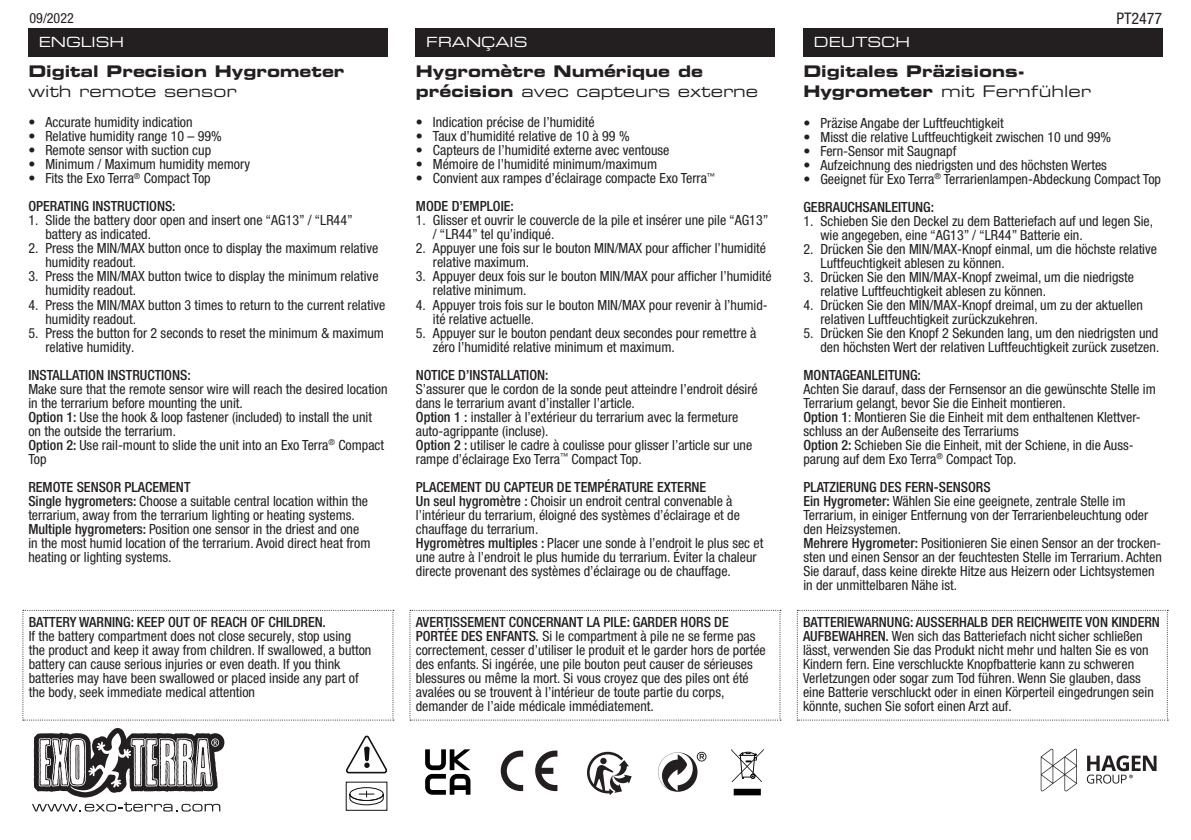
<style>
.page{position:relative;width:1191px;height:840px;background:#fff}
.page>*{position:absolute;margin:0;border:0;box-sizing:border-box;transform-origin:0 0}
.t1{font:16px "Eurostile LT Std Bold Ex 2";color:#231f20}
.t2{font:16px "Eurostile LT Std Ex 2";color:#231f20}
.t3{font:condensed 16px "Helvetica Neue LT Pro";color:#231f20}
.t4{font:condensed 14px/14px "Helvetica Neue LT Pro";color:#231f20}
.t5{font:500 condensed 14px "Helvetica Neue LT Pro";color:#231f20}
.t6{font:14px "Eurostile LT Std Ex 2";color:#fff}
.s1{font-weight:500}
.s2{font-family:"Eurostile LT Std Bold Ex 2"}
</style>
<div class="page">
<div style="left:28px;top:28px;width:359px;height:29px;background:#231f20"></div>
<div style="left:416px;top:28px;width:359px;height:29px;background:#231f20"></div>
<div style="left:803px;top:28px;width:359px;height:29px;background:#231f20"></div>
<svg style="left:32px;top:728px;width:193px;height:83px"></svg>
<svg style="left:658px;top:751px;width:48px;height:40px"></svg>
<svg style="left:425px;top:749px;width:45px;height:45px"></svg>
<svg style="left:535px;top:750px;width:22px;height:40px"></svg>
<svg style="left:501px;top:750px;width:22px;height:40px"></svg>
<svg style="left:731px;top:749px;width:33px;height:45px"></svg>
<svg style="left:587px;top:751px;width:44px;height:43px"></svg>
<svg style="left:346px;top:735px;width:42px;height:39px"></svg>
<div style="left:349px;top:786px;width:35px;height:14px;border:1px solid #111312;border-radius:50%"></div>
<svg style="left:349px;top:790px;width:35px;height:15px"></svg>
<svg style="left:1040px;top:748px;width:37px;height:42px"></svg>
<svg style="left:1086px;top:755px;width:70px;height:28px"></svg>
<svg style="left:796px;top:609px;width:372px;height:111px"></svg>
<svg style="left:409px;top:609px;width:372px;height:111px"></svg>
<svg style="left:22px;top:609px;width:372px;height:111px"></svg>
<p class="t4" style="left:30px;top:11px;width:46px">09/2022</p>
<p class="t3" style="left:1116px;top:9px;width:47px">PT2477</p>
<p class="t6" style="left:39px;top:33px;width:87px">ENGLISH</p>
<p class="t1" style="left:28px;top:60px;width:318px">Digital Precision Hygrometer</p>
<p class="t2" style="left:28px;top:81px;width:210px">with remote sensor</p>
<p class="t4" style="left:28px;top:115px;width:166px">• Accurate humidity indication</p>
<p class="t4" style="left:28px;top:129px;width:195px">• Relative humidity range 10 – 99%</p>
<p class="t4" style="left:28px;top:143px;width:184px">• Remote sensor with suction cup</p>
<p class="t4" style="left:28px;top:157px;width:223px">• Minimum / Maximum humidity memory</p>
<p class="t4" style="left:28px;top:164px;width:184px;line-height:28px">• Fits the Exo Terra<sup>®</sup> Compact Top<br><span class="s1">OPERATING INSTRUCTIONS:</span></p>
<p class="t4" style="left:45px;top:213px;width:309px;text-indent:-17px">1. Slide the battery door open and insert one “AG13” / “LR44” battery as indicated.</p>
<p class="t4" style="left:45px;top:241px;width:334px;text-indent:-17px">2. Press the MIN/MAX button once to display the maximum relative humidity readout.</p>
<p class="t4" style="left:45px;top:269px;width:335px;text-indent:-17px">3. Press the MIN/MAX button twice to display the minimum relative humidity readout.</p>
<p class="t4" style="left:45px;top:297px;width:341px;text-indent:-17px">4. Press the MIN/MAX button 3 times to return to the current relative humidity readout.</p>
<p class="t4" style="left:45px;top:325px;width:340px;text-indent:-17px">5. Press the button for 2 seconds to reset the minimum &amp; maximum relative humidity.</p>
<p class="t5" style="left:28px;top:366px;width:164px">INSTALLATION INSTRUCTIONS:</p>
<p class="t4" style="left:28px;top:381px;width:361px">Make sure that the remote sensor wire will reach the desired location in the terrarium before mounting the unit.<br><span class="s1">Option 1:</span> Use the hook &amp; loop fastener (included) to install the unit on the outside the terrarium.<br><span class="s1">Option 2:</span> Use rail-mount to slide the unit into an Exo Terra<sup>®</sup> Compact Top</p>
<p class="t4" style="left:28px;top:479px;width:343px"><span class="s1">REMOTE SENSOR PLACEMENT<br>Single hygrometers:</span> Choose a suitable central location within the terrarium, away from the terrarium lighting or heating systems.<br><span class="s1">Multiple hygrometers:</span> Position one sensor in the driest and one in the most humid location of the terrarium. Avoid direct heat from heating or lighting systems.</p>
<p class="t5" style="left:29px;top:613px;width:299px">BATTERY WARNING: KEEP OUT OF REACH OF CHILDREN.</p>
<p class="t4" style="left:29px;top:628px;width:344px">If the battery compartment does not close securely, stop using<br>the product and keep it away from children. If swallowed, a button battery can cause serious injuries or even death. If you think batteries may have been swallowed or placed inside any part of the body, seek immediate medical attention</p>
<p class="t6" style="left:426px;top:33px;width:103px">FRANÇAIS</p>
<p class="t1" style="left:416px;top:60px;width:288px">Hygromètre Numérique de</p>
<p class="t2" style="left:416px;top:81px;width:344px"><span class="s2">précision</span> avec capteurs externe</p>
<p class="t4" style="left:416px;top:115px;width:180px">• Indication précise de l’humidité</p>
<p class="t4" style="left:416px;top:129px;width:215px">• Taux d’humidité relative de 10 à 99 %</p>
<p class="t4" style="left:416px;top:143px;width:255px">• Capteurs de l’humidité externe avec ventouse</p>
<p class="t4" style="left:416px;top:157px;width:243px">• Mémoire de l’humidité minimum/maximum</p>
<p class="t4" style="left:416px;top:164px;width:301px;line-height:28px">• Convient aux rampes d’éclairage compacte Exo Terra<sup>™<br></sup><span class="s1">MODE D’EMPLOIE:</span></p>
<p class="t4" style="left:433px;top:213px;width:337px;text-indent:-17px">1. Glisser et ouvrir le couvercle de la pile et insérer une pile “AG13” / “LR44” tel qu’indiqué.</p>
<p class="t4" style="left:433px;top:241px;width:335px;text-indent:-17px">2. Appuyer une fois sur le bouton MIN/MAX pour afficher l’humidité relative maximum.</p>
<p class="t4" style="left:433px;top:269px;width:340px;text-indent:-17px">3. Appuyer deux fois sur le bouton MIN/MAX pour afficher l’humidité relative minimum.</p>
<p class="t4" style="left:433px;top:297px;width:336px;text-indent:-17px">4. Appuyer trois fois sur le bouton MIN/MAX pour revenir à l’humid&shy;ité relative actuelle.</p>
<p class="t4" style="left:433px;top:325px;width:325px;text-indent:-17px">5. Appuyer sur le bouton pendant deux secondes pour remettre à zéro l’humidité relative minimum et maximum.</p>
<p class="t5" style="left:416px;top:366px;width:134px">NOTICE D’INSTALLATION:</p>
<p class="t4" style="left:416px;top:381px;width:343px">S’assurer que le cordon de la sonde peut atteindre l’endroit désiré dans le terrarium avant d’installer l’article.<br><span class="s1">Option 1 :</span> installer à l’extérieur du terrarium avec la fermeture auto-agrippante (incluse).<br><span class="s1">Option 2 :</span> utiliser le cadre à coulisse pour glisser l’article sur une rampe d’éclairage Exo Terra<sup>™</sup> Compact Top.</p>
<p class="t4" style="left:416px;top:479px;width:349px"><span class="s1">PLACEMENT DU CAPTEUR DE TEMPÉRATURE EXTERNE<br>Un seul hygromètre :</span> Choisir un endroit central convenable à l’intérieur du terrarium, éloigné des systèmes d’éclairage et de chauffage du terrarium.<br><span class="s1">Hygromètres multiples :</span> Placer une sonde à l’endroit le plus sec et une autre à l’endroit le plus humide du terrarium. Éviter la chaleur directe provenant des systèmes d’éclairage ou de chauffage.</p>
<p class="t4" style="left:416px;top:614px;width:351px"><span class="s1">AVERTISSEMENT CONCERNANT LA PILE: GARDER HORS DE PORTÉE DES ENFANTS.</span> Si le compartment à pile ne se ferme pas correctement, cesser d’utiliser le produit et le garder hors de portée des enfants. Si ingérée, une pile bouton peut causer de sérieuses blessures ou même la mort. Si vous croyez que des piles ont été avalées ou se trouvent à l’intérieur de toute partie du corps, demander de l’aide médicale immédiatement.</p>
<p class="t6" style="left:814px;top:33px;width:98px">DEUTSCH</p>
<p class="t1" style="left:803px;top:60px;width:223px">Digitales Präzisions-</p>
<p class="t2" style="left:803px;top:81px;width:289px"><span class="s2">Hygrometer</span> mit Fernfühler</p>
<p class="t4" style="left:803px;top:115px;width:202px">• Präzise Angabe der Luftfeuchtigkeit</p>
<p class="t4" style="left:803px;top:129px;width:309px">• Misst die relative Luftfeuchtigkeit zwischen 10 und 99%</p>
<p class="t4" style="left:803px;top:143px;width:154px">• Fern-Sensor mit Saugnapf</p>
<p class="t4" style="left:803px;top:157px;width:305px">• Aufzeichnung des niedrigsten und des höchsten Wertes</p>
<p class="t4" style="left:803px;top:164px;width:359px;line-height:28px">• Geeignet für Exo Terra<sup>®</sup> Terrarienlampen-Abdeckung Compact Top<br><span class="s1">GEBRAUCHSANLEITUNG:</span></p>
<p class="t4" style="left:820px;top:213px;width:334px;text-indent:-17px">1. Schieben Sie den Deckel zu dem Batteriefach auf und legen Sie, wie angegeben, eine “AG13” / “LR44” Batterie ein.</p>
<p class="t4" style="left:820px;top:241px;width:338px;text-indent:-17px">2. Drücken Sie den MIN/MAX-Knopf einmal, um die höchste relative<br>Luftfeuchtigkeit ablesen zu können.</p>
<p class="t4" style="left:820px;top:269px;width:315px;text-indent:-17px">3. Drücken Sie den MIN/MAX-Knopf zweimal, um die niedrigste relative Luftfeuchtigkeit ablesen zu können.</p>
<p class="t4" style="left:820px;top:297px;width:324px;text-indent:-17px">4. Drücken Sie den MIN/MAX-Knopf dreimal, um zu der aktuellen relativen Luftfeuchtigkeit zurückzukehren.</p>
<p class="t4" style="left:803px;top:325px;width:357px;text-align:right">5. Drücken Sie den Knopf 2 Sekunden lang, um den niedrigsten und den höchsten Wert der relativen Luftfeuchtigkeit zurück zusetzen.</p>
<p class="t5" style="left:803px;top:366px;width:119px">MONTAGEANLEITUNG:</p>
<p class="t4" style="left:803px;top:381px;width:354px">Achten Sie darauf, dass der Fernsensor an die gewünschte Stelle im Terrarium gelangt, bevor Sie die Einheit montieren.<br><span class="s1">Option 1</span>: Montieren Sie die Einheit mit dem enthaltenen Klettver&shy;schluss an der Außenseite des Terrariums<br><span class="s1">Option 2:</span> Schieben Sie die Einheit, mit der Schiene, in die Auss&shy;parung auf dem Exo Terra<sup>®</sup> Compact Top.</p>
<p class="t4" style="left:803px;top:479px;width:360px"><span class="s1">PLATZIERUNG DES FERN-SENSORS<br>Ein Hygrometer:</span> Wählen Sie eine geeignete, zentrale Stelle im Terrarium, in einiger Entfernung von der Terrarienbeleuchtung oder den Heizsystemen.<br><span class="s1">Mehrere Hygrometer:</span> Positionieren Sie einen Sensor an der trocken&shy;sten und einen Sensor an der feuchtesten Stelle im Terrarium. Achten Sie darauf, dass keine direkte Hitze aus Heizern oder Lichtsystemen in der unmittelbaren Nähe ist.</p>
<p class="t4" style="left:803px;top:614px;width:358px"><span class="s1">BATTERIEWARNUNG: AUSSERHALB DER REICHWEITE VON KINDERN AUFBEWAHREN.</span> Wen sich das Batteriefach nicht sicher schließen lässt, verwenden Sie das Produkt nicht mehr und halten Sie es von Kindern fern. Eine verschluckte Knopfbatterie kann zu schweren Verletzungen oder sogar zum Tod führen. Wenn Sie glauben, dass eine Batterie verschluckt oder in einen Körperteil eingedrungen sein könnte, suchen Sie sofort einen Arzt auf.</p>
</div>
